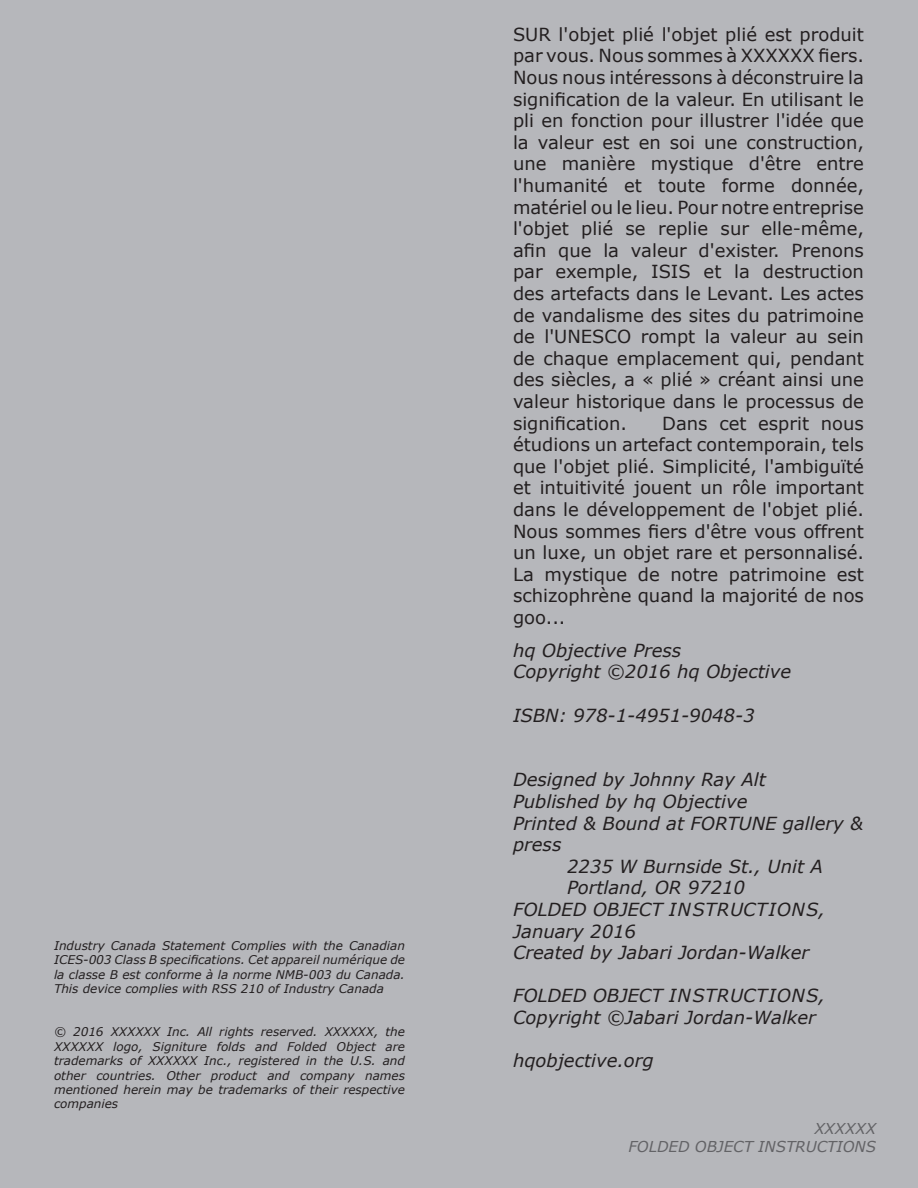
<style>
.page{position:relative;width:918px;height:1188px;background:#b6b7bb}
.page>*{position:absolute;margin:0;border:0;box-sizing:border-box;transform-origin:0 0}
.t1{font:18px/21.6px "Verdana";color:#231f20;text-align:justify}
.t2{font:italic 18px/21.6px "Verdana";color:#231f20}
.t3{font:italic 15px "Verdana";color:#636366}
.t4{font:italic 12px/14.4px "Verdana";color:#231f20;text-align:justify}
</style>
<div class="page">
<p class="t4" style="left:54px;top:939px;width:353px">Industry Canada Statement Complies with the Canadian ICES-003 Class B specifications. Cet appareil numérique de la classe B est conforme à la norme NMB-003 du Canada.<br>This device complies with RSS 210 of Industry Canada</p>
<p class="t4" style="left:54px;top:1025px;width:353px">© 2016 XXXXXX Inc. All rights reserved. XXXXXX, the XXXXXX logo, Signiture folds and Folded Object are trademarks of XXXXXX Inc., registered in the U.S. and other countries. Other product and company names mentioned herein may be trademarks of their respective companies</p>
<p class="t1" style="left:513px;top:24px;width:353px">SUR l'objet plié l'objet plié est produit par vous. Nous sommes à XXXXXX fiers.<br>Nous nous intéressons à déconstruire la signification de la valeur. En utilisant le pli en fonction pour illustrer l'idée que la valeur est en soi une construction, une manière mystique d'être entre l'humanité et toute forme donnée, matériel ou le lieu. Pour notre entreprise l'objet plié se replie sur elle-même, afin que la valeur d'exister. Prenons par exemple, ISIS et la destruction des artefacts dans le Levant. Les actes de vandalisme des sites du patrimoine de l'UNESCO rompt la valeur au sein de chaque emplacement qui, pendant des siècles, a « plié » créant ainsi une valeur historique dans le processus de signification.</p>
<p class="t1" style="left:513px;top:412px;width:353px;text-indent:149px">Dans cet esprit nous étudions un artefact contemporain, tels que l'objet plié. Simplicité, l'ambiguïté et intuitivité jouent un rôle important dans le développement de l'objet plié.<br>Nous sommes fiers d'être vous offrent un luxe, un objet rare et personnalisé.<br>La mystique de notre patrimoine est schizophrène quand la majorité de nos goo...</p>
<p class="t2" style="left:513px;top:640px;width:170px">hq Objective Press</p>
<p class="t2" style="left:513px;top:661px;width:280px">Copyright ©2016 hq Objective</p>
<p class="t2" style="left:513px;top:704px;width:243px">ISBN: 978-1-4951-9048-3</p>
<p class="t2" style="left:513px;top:769px;width:254px">Designed by Johnny Ray Alt</p>
<p class="t2" style="left:513px;top:791px;width:236px">Published by hq Objective</p>
<p class="t2" style="left:513px;top:812px;width:352px">Printed &amp; Bound at FORTUNE gallery &amp; press</p>
<p class="t2" style="left:567px;top:856px;width:257px">2235 W Burnside St., Unit A</p>
<p class="t2" style="left:567px;top:877px;width:180px">Portland, OR 97210</p>
<p class="t2" style="left:513px;top:899px;width:313px">FOLDED OBJECT INSTRUCTIONS,<br>January 2016</p>
<p class="t2" style="left:513px;top:942px;width:298px">Created by Jabari Jordan-Walker</p>
<p class="t2" style="left:513px;top:985px;width:313px">FOLDED OBJECT INSTRUCTIONS,<br>Copyright ©Jabari Jordan-Walker</p>
<p class="t2" style="left:513px;top:1050px;width:142px">hqobjective.org</p>
<p class="t3" style="left:814px;top:1119px;width:63px">XXXXXX</p>
<p class="t3" style="left:628px;top:1137px;width:249px">FOLDED OBJECT INSTRUCTIONS</p>
</div>
